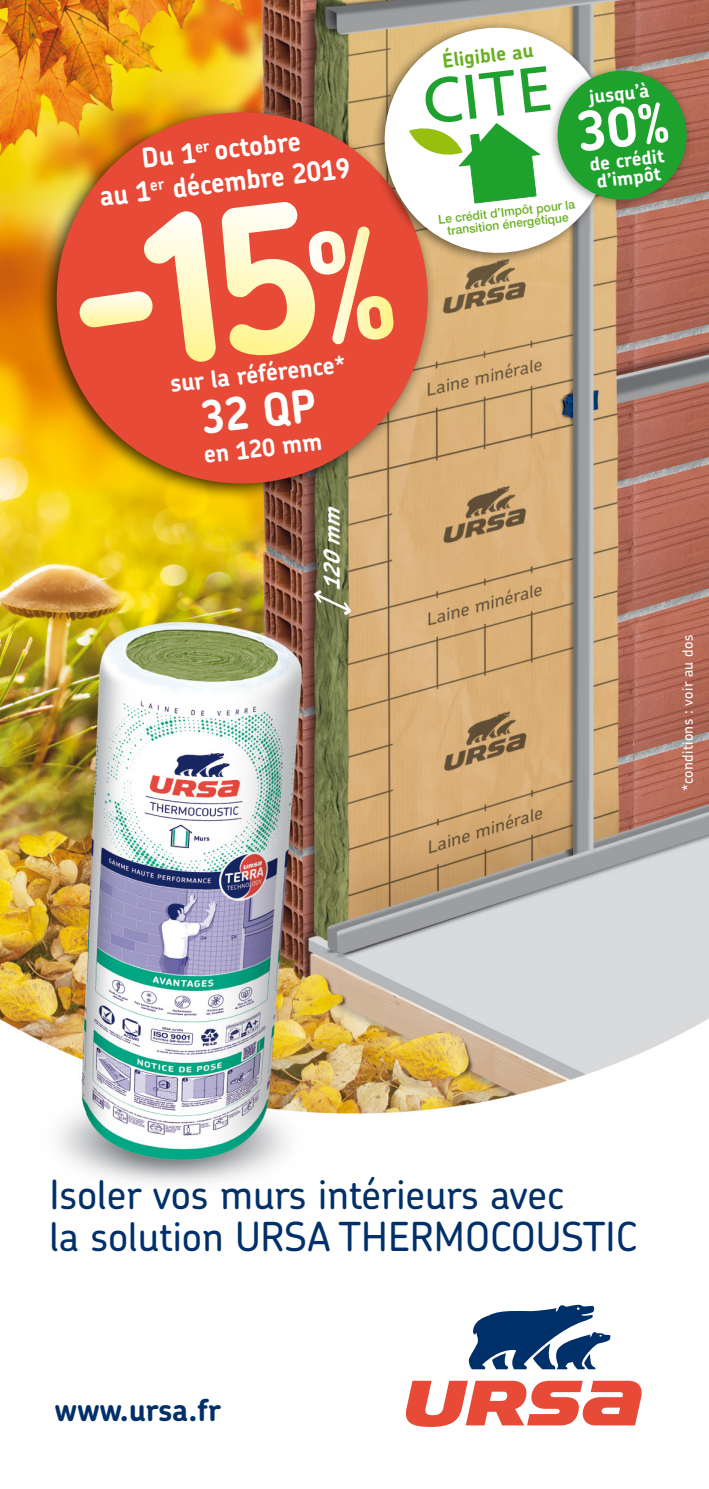
<style>
.page{position:relative;width:709px;height:1489px;background:#fff}
.page>*{position:absolute;margin:0;border:0;box-sizing:border-box;transform-origin:0 0}
.t1{font:700 45.25px "Chevin Pro";color:#fff;scale:.96 1}
.t2{font:500 40px/42.5px "Chevin Pro";color:#003069}
.t3{font:700 30.25px "Chevin Pro";letter-spacing:-.005em;color:#003069}
.t4{font:700 27.25px "Chevin Pro";color:#fff;scale:.95 1}
.t5{font:700 24.25px "Chevin Pro";color:#fff;scale:.96 1}
.t6{font:italic 700 22px "Chevin Pro";color:#fff}
.t7{font:700 19.5px "Chevin Pro";color:#6ab023}
.t8{font:700 19px/17.8px "Chevin Pro";color:#fff}
.t9{font:500 14.5px "Chevin Pro";letter-spacing:.02em;color:#fff}
.t10{font:500 12.25px/12px "Helvetica Neue";color:#6ab023;text-align:center}
</style>
<div class="page">
<img style="left:0;top:0;width:709px;height:1427px">
<svg style="left:468px;top:1304px;width:142px;height:65px"></svg>
<svg style="left:403px;top:1380px;width:240px;height:46px"></svg>
<svg style="left:314px;top:587px;width:37px;height:30px"></svg>
<div style="left:37px;top:102px;width:400px;height:399px;background:#000;opacity:.75"></div>
<img style="left:46px;top:102px;width:392px;height:392px">
<svg style="left:373px;top:17px;width:248px;height:247px"></svg>
<div style="left:547px;top:63px;width:146px;height:147px;background:#000;opacity:.4"></div>
<div style="left:142px;top:142px;width:68px;height:26px;background:#e74a36"></div>
<svg style="left:78px;top:180px;width:316px;height:181px;background:#ee8365"></svg>
<svg style="left:409px;top:64px;width:284px;height:142px"></svg>
<p class="t4" style="left:212px;top:133px;width:93px;rotate:-7deg">octobre</p>
<p class="t4" style="left:170px;top:171px;width:190px;rotate:-7deg">décembre 2019</p>
<p class="t5" style="left:168px;top:368px;width:185px;rotate:-7deg">sur la référence*</p>
<p class="t1" style="left:198px;top:388px;width:122px;rotate:-6deg">32 QP</p>
<p class="t5" style="left:202px;top:439px;width:125px;rotate:-7deg">en 120 mm</p>
<p class="t6" style="left:317px;top:590px;width:96px;rotate:-90deg">120mm</p>
<p class="t7" style="left:441px;top:47px;width:93px;rotate:-6deg">Éligible au</p>
<p class="t8" style="left:588px;top:88px;width:61px;rotate:-6deg">jusqu’à</p>
<p class="t10" style="left:437px;top:212px;width:139px;rotate:-6deg">Le crédit d’Impôt pour la transition énergétique</p>
<p class="t8" style="left:588px;top:155px;width:76px;rotate:-6deg">de crédit d’impôt</p>
<p class="t9" style="left:678px;top:791px;width:158px;rotate:-90deg">*conditions : voir au dos</p>
<p class="t2" style="left:50px;top:1171px;width:589px">Isoler vos murs intérieurs avec<br>la solution URSA THERMOCOUSTIC</p>
<p class="t3" style="left:55px;top:1390px;width:168px">www.ursa.fr</p>
</div>
